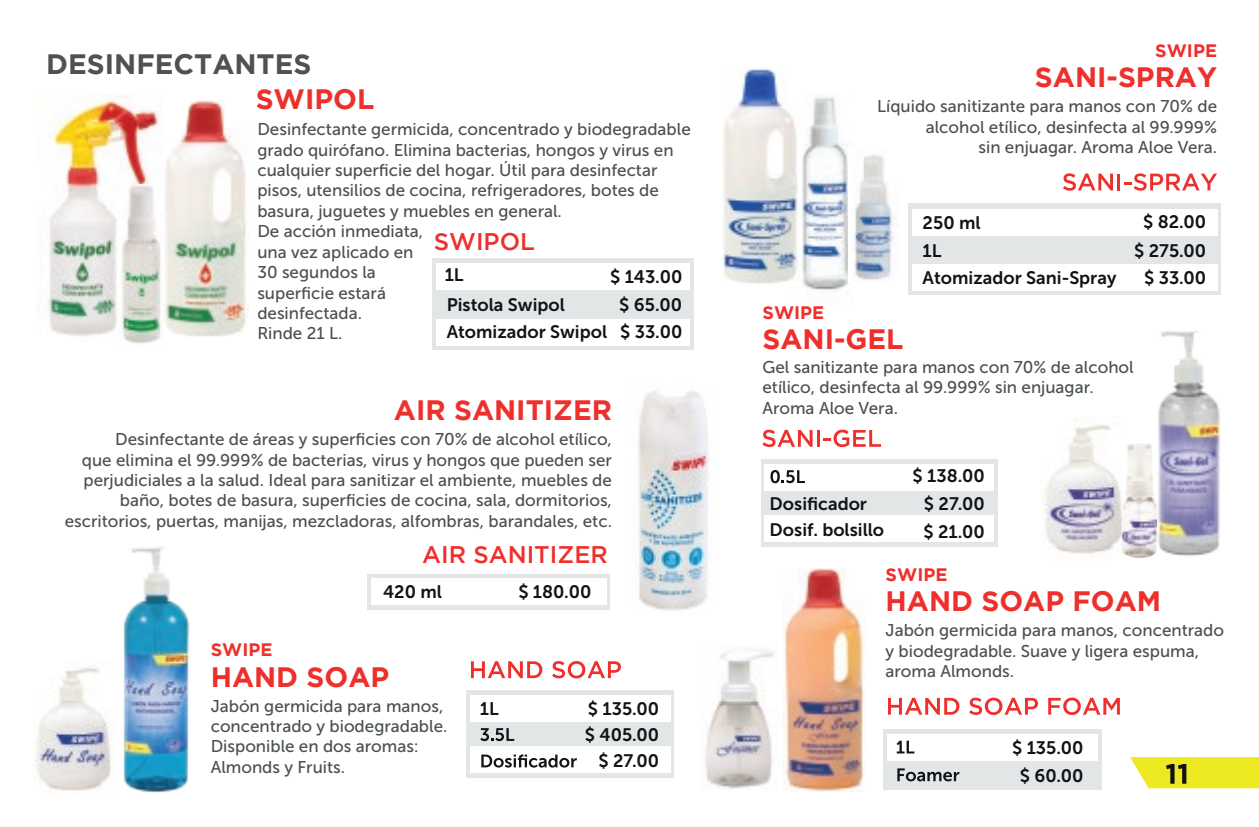
<style>
.page{position:relative;width:1259px;height:827px;background:#fff}
.page>*{position:absolute;margin:0;border:0;box-sizing:border-box;transform-origin:0 0}
.t1{font:700 28px "Gotham";color:#ee302d}
.t2{font:700 28px "Gotham";color:#4f5252}
.t3{font:500 24px "Gotham";color:#ee302d}
.t4{font:18px/27.8px "Museo Sans 700";color:#111416}
.t5{font:700 18px "Gotham";color:#ee302d}
.t6{font:17px/20.4px "Museo Sans 500";color:#494f53}
</style>
<div class="page">
<img style="left:48px;top:94px;width:111px;height:242px">
<img style="left:123px;top:547px;width:67px;height:246px">
<img style="left:35px;top:667px;width:76px;height:124px">
<svg style="left:762px;top:429px;width:50px;height:18px"></svg>
<hr style="left:816px;top:429px;width:3px;height:17px;background:#ee302d">
<svg style="left:823px;top:429px;width:57px;height:18px"></svg>
<div style="left:760px;top:459px;width:237px;height:87px;background:#e3e6e7"></div>
<div style="left:764px;top:464px;width:229px;height:26px;background:#fff"></div>
<div style="left:764px;top:515px;width:229px;height:26px;background:#fff"></div>
<svg style="left:770px;top:470px;width:34px;height:13px"></svg>
<svg style="left:471px;top:661px;width:71px;height:16px"></svg>
<svg style="left:552px;top:661px;width:68px;height:17px"></svg>
<svg style="left:888px;top:697px;width:71px;height:17px"></svg>
<svg style="left:969px;top:697px;width:68px;height:17px"></svg>
<svg style="left:1048px;top:697px;width:71px;height:17px"></svg>
<div style="left:883px;top:728px;width:218px;height:61px;background:#e3e6e7"></div>
<div style="left:886px;top:733px;width:211px;height:26px;background:#fff"></div>
<svg style="left:896px;top:740px;width:18px;height:13px"></svg>
<svg style="left:897px;top:768px;width:62px;height:12px"></svg>
<div style="left:466px;top:690px;width:208px;height:87px;background:#e3e6e7"></div>
<div style="left:470px;top:695px;width:200px;height:26px;background:#fff"></div>
<div style="left:470px;top:746px;width:200px;height:26px;background:#fff"></div>
<svg style="left:480px;top:702px;width:18px;height:12px"></svg>
<svg style="left:480px;top:728px;width:34px;height:12px"></svg>
<svg style="left:481px;top:754px;width:95px;height:13px"></svg>
<svg style="left:1130px;top:757px;width:128px;height:30px"></svg>
<svg style="left:1063px;top:173px;width:49px;height:17px"></svg>
<hr style="left:1117px;top:173px;width:3px;height:17px;background:#ee302d">
<svg style="left:1124px;top:173px;width:92px;height:17px"></svg>
<div style="left:908px;top:204px;width:312px;height:91px;background:#e3e6e7"></div>
<div style="left:912px;top:209px;width:304px;height:26px;background:#fff"></div>
<div style="left:912px;top:264px;width:304px;height:26px;background:#fff"></div>
<img style="left:782px;top:568px;width:82px;height:223px">
<img style="left:705px;top:649px;width:69px;height:140px">
<img style="left:1041px;top:424px;width:80px;height:130px">
<img style="left:1121px;top:444px;width:9px;height:113px">
<img style="left:1130px;top:331px;width:90px;height:228px">
<img style="left:800px;top:94px;width:52px;height:197px">
<img style="left:848px;top:147px;width:48px;height:136px">
<img style="left:722px;top:68px;width:78px;height:216px">
<div style="left:432px;top:258px;width:261px;height:92px;background:#e3e6e7"></div>
<div style="left:435px;top:263px;width:254px;height:27px;background:#fff"></div>
<div style="left:435px;top:319px;width:254px;height:26px;background:#fff"></div>
<div style="left:367px;top:574px;width:243px;height:35px;background:#e3e6e7"></div>
<div style="left:371px;top:578px;width:235px;height:26px;background:#fff"></div>
<img style="left:636px;top:391px;width:74px;height:220px">
<img style="left:164px;top:100px;width:85px;height:237px">
<img style="left:119px;top:185px;width:45px;height:159px">
<h1 class="t2" style="left:46px;top:48px;width:267px">DESINFECTANTES</h1>
<h1 class="t1" style="left:256px;top:83px;width:120px">SWIPOL</h1>
<p class="t6" style="left:257px;top:119px;width:435px">Desinfectante germicida, concentrado y biodegradable grado quirófano. Elimina bacterias, hongos y virus en cualquier superficie del hogar. Útil para desinfectar pisos, utensilios de cocina, refrigeradores, botes de basura, juguetes y muebles en general.<br>De acción inmediata,<br>una vez aplicado en<br>30 segundos la<br>superficie estará<br>desinfectada.<br>Rinde 21 L.</p>
<h2 class="t3" style="left:434px;top:228px;width:103px">SWIPOL</h2>
<p class="t4" style="left:444px;top:261px;width:20px">1L</p>
<p class="t4" style="left:610px;top:263px;width:73px">$ 143.00</p>
<p class="t4" style="left:446px;top:291px;width:120px">Pistola Swipol</p>
<p class="t4" style="left:619px;top:291px;width:64px">$ 65.00</p>
<p class="t4" style="left:620px;top:318px;width:64px">$ 33.00</p>
<p class="t4" style="left:446px;top:318px;width:162px">Atomizador Swipol</p>
<h1 class="t1" style="left:394px;top:393px;width:220px">AIR SANITIZER</h1>
<p class="t6" style="left:65px;top:429px;width:548px;text-align:right">Desinfectante de áreas y superficies con 70% de alcohol etílico,<br>que elimina el 99.999% de bacterias, virus y hongos que pueden ser perjudiciales a la salud. Ideal para sanitizar el ambiente, muebles de baño, botes de basura, superficies de cocina, sala, dormitorios, escritorios, puertas, manijas, mezcladoras, alfombras, barandales, etc.</p>
<h2 class="t3" style="left:422px;top:540px;width:187px">AIR SANITIZER</h2>
<p class="t4" style="left:383px;top:577px;width:60px">420 ml</p>
<p class="t4" style="left:518px;top:577px;width:74px">$ 180.00</p>
<p class="t5" style="left:211px;top:639px;width:63px">SWIPE</p>
<h1 class="t1" style="left:211px;top:660px;width:180px">HAND SOAP</h1>
<p class="t6" style="left:211px;top:695px;width:238px">Jabón germicida para manos, concentrado y biodegradable.<br>Disponible en dos aromas:<br>Almonds y Fruits.</p>
<p class="t4" style="left:587px;top:694px;width:73px">$ 135.00</p>
<p class="t4" style="left:584px;top:720px;width:76px">$ 405.00</p>
<p class="t4" style="left:598px;top:746px;width:62px">$ 27.00</p>
<p class="t5" style="left:1154px;top:41px;width:63px">SWIPE</p>
<h1 class="t1" style="left:1034px;top:61px;width:184px">SANI-SPRAY</h1>
<p class="t6" style="left:876px;top:96px;width:341px;text-align:right">Líquido sanitizante para manos con 70% de alcohol etílico, desinfecta al 99.999%<br>sin enjuagar. Aroma Aloe Vera.</p>
<p class="t4" style="left:922px;top:209px;width:59px">250 ml<br>1L</p>
<p class="t4" style="left:922px;top:264px;width:195px">Atomizador Sani-Spray</p>
<p class="t4" style="left:1133px;top:208px;width:74px;text-align:center">$ 82.00 $ 275.00 $ 33.00</p>
<p class="t5" style="left:762px;top:302px;width:63px">SWIPE</p>
<h1 class="t1" style="left:762px;top:323px;width:143px">SANI-GEL</h1>
<p class="t6" style="left:762px;top:356px;width:373px">Gel sanitizante para manos con 70% de alcohol etílico, desinfecta al 99.999% sin enjuagar.<br>Aroma Aloe Vera.</p>
<p class="t4" style="left:769px;top:489px;width:99px">Dosificador</p>
<p class="t4" style="left:769px;top:516px;width:116px">Dosif. bolsillo</p>
<p class="t4" style="left:912px;top:461px;width:74px">$ 138.00</p>
<p class="t4" style="left:923px;top:490px;width:63px;line-height:27.2px">$ 27.00 $ 21.00</p>
<p class="t5" style="left:885px;top:564px;width:63px">SWIPE</p>
<h1 class="t1" style="left:885px;top:584px;width:277px">HAND SOAP FOAM</h1>
<p class="t6" style="left:885px;top:619px;width:340px">Jabón germicida para manos, concentrado y biodegradable. Suave y ligera espuma, aroma Almonds.</p>
<p class="t4" style="left:1011px;top:732px;width:73px;line-height:28.4px;text-align:center">$ 135.00 $ 60.00</p>
</div>
